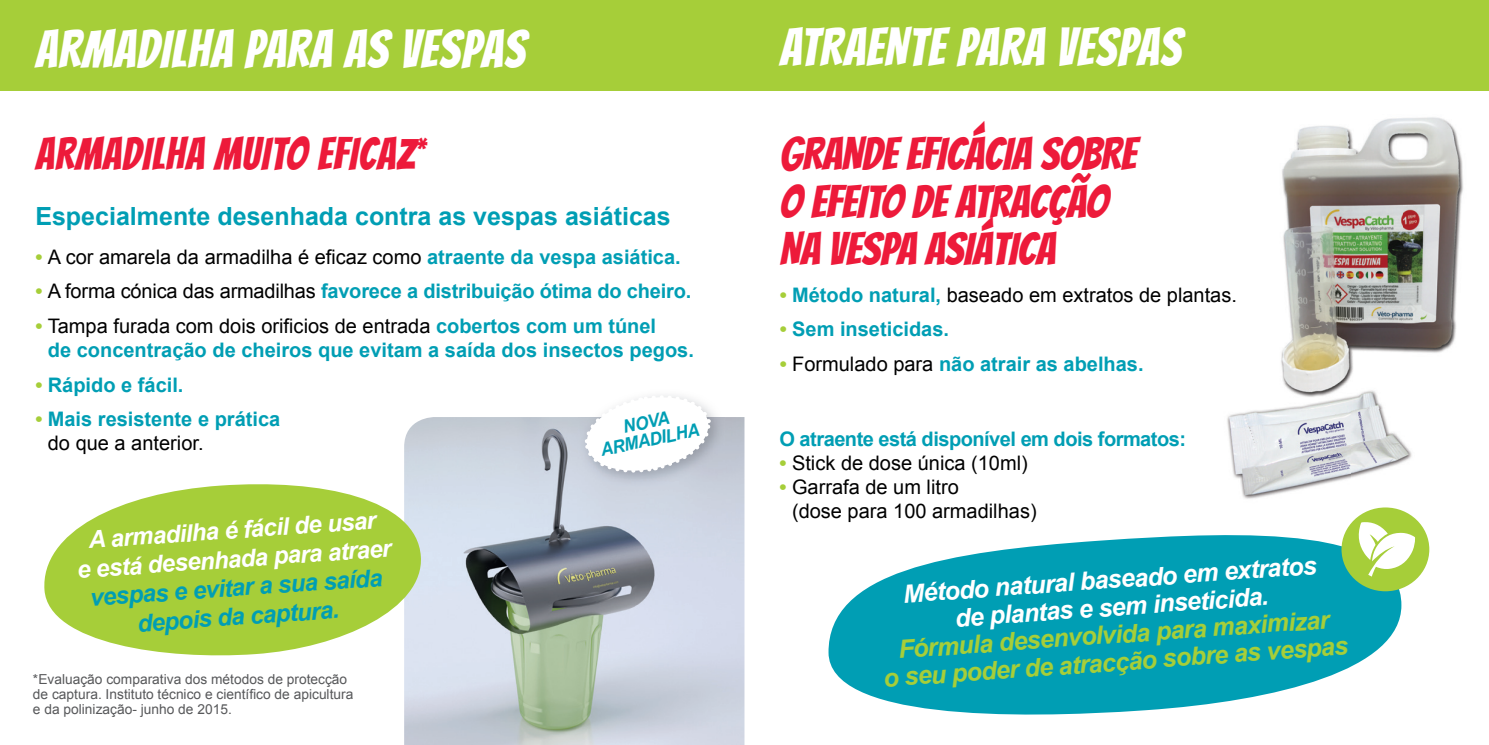
<style>
.page{position:relative;width:1489px;height:745px;background:#fff}
.page>*{position:absolute;margin:0;border:0;box-sizing:border-box;transform-origin:0 0}
.t1{font:52.5px "Bangers";letter-spacing:.025em;color:#fff;scale:.95 1}
.t2{font:45px/47.5px "Bangers";color:#ed1a3a}
.t3{font:45px "Bangers";letter-spacing:.025em;color:#ed1a3a;scale:.95 1}
.t4{font:italic 700 25px/27.5px "Arial";color:#a6ce39;text-align:center}
.t5{font:italic 700 25px/27.5px "Arial";color:#fff;text-align:center}
.t6{font:700 25px "Arial";color:#009eb4}
.t7{font:italic 700 24px/28.8px "Arial";color:#fff;text-align:center}
.t8{font:italic 700 24px/28.8px "Arial";color:#009eb4;text-align:center}
.t9{font:700 20px/24px "Arial";color:#009eb4}
.t10{font:20px/24px "Arial";color:#010101}
.t11{font:700 20px "Arial";letter-spacing:-.025em;color:#009eb4}
.t12{font:italic 700 18px/18px "Arial";color:#009eb4;text-align:center;scale:.95 1}
.t13{font:13.75px/15px "Arial";color:#57585a}
.s1{font-weight:700;color:#a6ce39}
.s2{font-weight:700;color:#009eb4}
.s3{color:#a6ce39}
.s4{font-weight:400;color:#010101}
</style>
<div class="page">
<img style="left:404px;top:417px;width:340px;height:327px">
<img style="left:578px;top:413px;width:146px;height:74px">
<svg style="left:583px;top:395px;width:129px;height:80px"></svg>
<div style="left:0;top:0;width:1488px;height:90px;background:#a6ce39"></div>
<svg style="left:44px;top:478px;width:380px;height:182px;fill:#a6ce39"></svg>
<svg style="left:828px;top:535px;width:573px;height:180px;fill:#009eb4"></svg>
<div style="left:1341px;top:507px;width:88px;height:84px;background:#a6ce39;border-radius:50%"></div>
<svg style="left:1358px;top:522px;width:56px;height:54px"></svg>
<img style="left:1236px;top:90px;width:250px;height:239px">
<img style="left:1281px;top:329px;width:122px;height:54px">
<img style="left:1403px;top:329px;width:53px;height:24px">
<svg style="left:1236px;top:287px;width:1px;height:18px"></svg>
<img style="left:1227px;top:408px;width:124px;height:91px">
<img style="left:1351px;top:408px;width:61px;height:70px">
<img style="left:1284px;top:383px;width:99px;height:25px">
<h1 class="t1" style="left:36px;top:19px;width:517px">ARMADILHA PARA AS VESPAS</h1>
<h2 class="t3" style="left:35px;top:128px;width:413px">ARMADILHA MUITO EFICAZ<sup>*</sup></h2>
<p class="t6" style="left:35px;top:199px;width:637px">Especialmente desenhada contra as vespas asiáticas</p>
<p class="t10" style="left:35px;top:245px;width:647px"><span class="s1">•</span> A cor amarela da armadilha é eficaz como <span class="s2">atraente da vespa asiática.</span></p>
<p class="t9" style="left:35px;top:280px;width:657px"><span class="s3">•</span> <span class="s4">A forma cónica das armadilhas</span> favorece a distribuição ótima do cheiro.</p>
<p class="t9" style="left:48px;top:314px;width:647px;text-indent:-13px"><span class="s3">•</span> <span class="s4">Tampa furada com dois orificios de entrada</span> cobertos com um túnel<br>de concentração de cheiros que evitam a saída dos insectos pegos.</p>
<p class="t9" style="left:35px;top:373px;width:150px"><span class="s3">•</span> Rápido e fácil.</p>
<p class="t9" style="left:48px;top:408px;width:234px;text-indent:-13px"><span class="s3">•</span> Mais resistente e prática <span class="s4">do que a anterior.</span></p>
<p class="t12" style="left:595px;top:424px;width:107px;rotate:-12deg">NOVA<br>ARMADILHA</p>
<p class="t7" style="left:74px;top:527px;width:316px;rotate:-4deg">A armadilha é fácil de usar<br>e está desenhada para atraer</p>
<p class="t8" style="left:89px;top:584px;width:294px;rotate:-4deg">vespas e evitar a sua saída depois da captura.</p>
<p class="t13" style="left:33px;top:671px;width:322px">*Evaluação comparativa dos métodos de protecção de captura. Instituto técnico e científico de apicultura e da polinização- junho de 2015.</p>
<h1 class="t1" style="left:779px;top:17px;width:424px">ATRAENTE PARA VESPAS</h1>
<h2 class="t2" style="left:780px;top:131px;width:358px">GRANDE EFICÁCIA SOBRE<br>O EFEITO DE ATRACÇÃO<br>NA VESPA ASIÁTICA</h2>
<p class="t10" style="left:779px;top:282px;width:459px"><span class="s1">•</span> <span class="s2">Método natural,</span> baseado em extratos de plantas.</p>
<p class="t9" style="left:779px;top:317px;width:171px"><span class="s3">•</span> Sem inseticidas.</p>
<p class="t9" style="left:779px;top:352px;width:365px"><span class="s3">•</span> <span class="s4">Formulado para</span> não atrair as abelhas.</p>
<p class="t11" style="left:779px;top:425px;width:408px">O atraente está disponível em dois formatos:</p>
<p class="t10" style="left:779px;top:450px;width:250px"><span class="s1">•</span> Stick de dose única (10ml)</p>
<p class="t10" style="left:792px;top:474px;width:246px;text-indent:-12px"><span class="s1">•</span> Garrafa de um litro<br>(dose para 100 armadilhas)</p>
<p class="t5" style="left:902px;top:580px;width:416px;rotate:-4deg">Método natural baseado em extratos de plantas e sem inseticida.</p>
<p class="t4" style="left:880px;top:637px;width:467px;rotate:-4deg">Fórmula desenvolvida para maximizar<br>o seu poder de atracção sobre as vespas</p>
</div>
